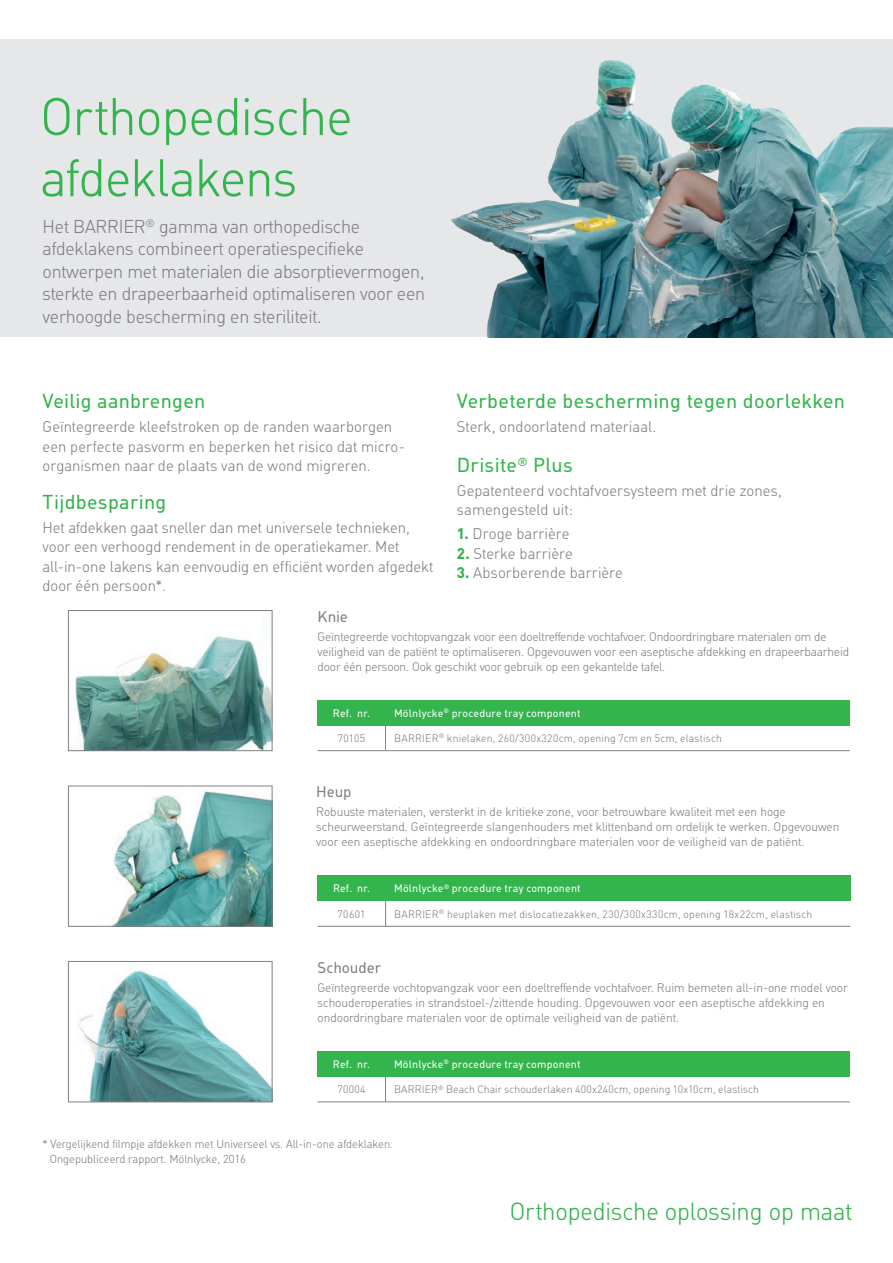
<style>
.page{position:relative;width:893px;height:1263px;background:#fff}
.page>*{position:absolute;margin:0;border:0;box-sizing:border-box;transform-origin:0 0}
.t1{font:300 51px/61.2px "MHC Din";letter-spacing:-.015em;color:#34b44d}
.t2{font:300 24px "MHC Din";letter-spacing:-.005em;color:#34b44d}
.t3{font:19.5px "MHC Din";letter-spacing:.015em;color:#34b44d}
.t4{font:300 18px/22.5px "MHC Din";letter-spacing:-.01em;color:#808083}
.t5{font:300 15px/19.5px "MHC Din";letter-spacing:.005em;color:#808083}
.t6{font:15px "MHC Din";letter-spacing:-.01em;color:#808083}
.t7{font:300 12px/15px "MHC Din";color:#808083}
.t8{font:300 11.25px/15px "MHC Din";color:#808083}
.t9{font:300 10.5px "MHC Din";letter-spacing:.02em;color:#808083}
.t10{font:10.5px "MHC Din";letter-spacing:.02em;color:#fff}
.s1{font-weight:700;color:#34b44d}
</style>
<div class="page">
<div style="left:0;top:39px;width:893px;height:298px;background:#e6e7e9"></div>
<svg style="left:385px;top:1076px;width:1px;height:26px"></svg>
<hr style="left:317px;top:1102px;width:69px;height:1px;background:#808083">
<hr style="left:386px;top:1102px;width:464px;height:1px;background:#808083">
<svg style="left:385px;top:901px;width:1px;height:25px"></svg>
<hr style="left:318px;top:926px;width:68px;height:1px;background:#808083">
<hr style="left:386px;top:926px;width:464px;height:1px;background:#808083">
<svg style="left:385px;top:725px;width:1px;height:25px"></svg>
<hr style="left:317px;top:750px;width:69px;height:1px;background:#808083">
<hr style="left:386px;top:750px;width:464px;height:1px;background:#808083">
<img style="left:451px;top:60px;width:442px;height:277px">
<img style="left:75px;top:636px;width:195px;height:113px">
<div style="left:68px;top:610px;width:204px;height:141px;border:1px solid #808083"></div>
<div style="left:317px;top:700px;width:69px;height:25px;background:#34b44d"></div>
<div style="left:386px;top:700px;width:464px;height:25px;background:#34b44d"></div>
<img style="left:113px;top:791px;width:157px;height:133px">
<div style="left:68px;top:786px;width:204px;height:140px;border:1px solid #808083"></div>
<div style="left:318px;top:875px;width:68px;height:26px;background:#34b44d"></div>
<div style="left:386px;top:875px;width:464px;height:26px;background:#34b44d"></div>
<img style="left:79px;top:963px;width:191px;height:137px">
<div style="left:68px;top:961px;width:204px;height:141px;border:1px solid #808083"></div>
<div style="left:317px;top:1051px;width:69px;height:25px;background:#34b44d"></div>
<div style="left:386px;top:1051px;width:464px;height:25px;background:#34b44d"></div>
<h1 class="t1" style="left:40px;top:87px;width:314px">Orthopedische afdeklakens</h1>
<p class="t4" style="left:43px;top:215px;width:384px">Het BARRIER<sup>®</sup> gamma van orthopedische afdeklakens combineert operatiespecifeke ontwerpen met materialen die absorptievermogen, sterkte en drapeerbaarheid optimaliseren voor een verhoogde bescherming en steriliteit.</p>
<p class="t3" style="left:43px;top:390px;width:164px">Veilig aanbrengen</p>
<p class="t5" style="left:43px;top:417px;width:364px">Geïntegreerde kleefstroken op de randen waarborgen een perfecte pasvorm en beperken het risico dat micro&shy;organismen naar de plaats van de wond migreren.</p>
<p class="t3" style="left:43px;top:491px;width:125px">Tijdbesparing</p>
<p class="t5" style="left:43px;top:518px;width:392px">Het afdekken gaat sneller dan met universele technieken, voor een verhoogd rendement in de operatiekamer. Met all-in-one lakens kan eenvoudig en effciënt worden afgedekt door één persoon*.</p>
<p class="t6" style="left:317px;top:608px;width:32px">Knie</p>
<p class="t3" style="left:457px;top:390px;width:390px">Verbeterde bescherming tegen doorlekken</p>
<p class="t5" style="left:457px;top:417px;width:201px">Sterk, ondoorlatend materiaal.</p>
<p class="t3" style="left:457px;top:454px;width:118px">Drisite<sup>®</sup> Plus</p>
<p class="t5" style="left:457px;top:481px;width:326px">Gepatenteerd vochtafvoersysteem met drie zones, samengesteld uit:</p>
<p class="t5" style="left:457px;top:524px;width:114px"><span class="s1">1.</span> Droge barrière</p>
<p class="t5" style="left:457px;top:544px;width:117px"><span class="s1">2.</span> Sterke barrière</p>
<p class="t5" style="left:457px;top:563px;width:168px"><span class="s1">3.</span> Absorberende barrière</p>
<p class="t7" style="left:317px;top:629px;width:533px">Geïntegreerde vochtopvangzak voor een doeltreffende vochtafvoer. Ondoordringbare materialen om de veiligheid van de patiënt te optimaliseren. Opgevouwen voor een aseptische afdekking en drapeerbaarheid door één persoon. Ook geschikt voor gebruik op een gekantelde tafel.</p>
<p class="t10" style="left:333px;top:707px;width:39px">Ref. nr.</p>
<p class="t10" style="left:394px;top:707px;width:188px">Mölnlycke<sup>®</sup> procedure tray component</p>
<p class="t9" style="left:338px;top:732px;width:29px">70105</p>
<p class="t9" style="left:394px;top:732px;width:329px">BARRIER<sup>®</sup> knielaken, 260/300x320cm, opening 7cm en 5cm, elastisch</p>
<p class="t6" style="left:316px;top:783px;width:37px">Heup</p>
<p class="t7" style="left:316px;top:805px;width:525px">Robuuste materialen, versterkt in de kritieke zone, voor betrouwbare kwaliteit met een hoge scheurweerstand. Geïntegreerde slangenhouders met klittenband om ordelijk te werken. Opgevouwen voor een aseptische afdekking en ondoordringbare materialen voor de veiligheid van de patiënt.</p>
<p class="t10" style="left:333px;top:882px;width:39px">Ref. nr.</p>
<p class="t10" style="left:394px;top:882px;width:188px">Mölnlycke<sup>®</sup> procedure tray component</p>
<p class="t9" style="left:338px;top:908px;width:29px">70601</p>
<p class="t9" style="left:394px;top:908px;width:420px">BARRIER<sup>®</sup> heuplaken met dislocatiezakken, 230/300x330cm, opening 18x22cm, elastisch</p>
<p class="t6" style="left:317px;top:958px;width:65px">Schouder</p>
<p class="t7" style="left:317px;top:980px;width:532px">Geïntegreerde vochtopvangzak voor een doeltreffende vochtafvoer. Ruim bemeten all-in-one model voor schouderoperaties in strandstoel-/zittende houding. Opgevouwen voor een aseptische afdekking en ondoordringbare materialen voor de optimale veiligheid van de patiënt.</p>
<p class="t10" style="left:333px;top:1058px;width:39px">Ref. nr.</p>
<p class="t10" style="left:394px;top:1058px;width:188px">Mölnlycke<sup>®</sup> procedure tray component</p>
<p class="t9" style="left:337px;top:1083px;width:30px">70004</p>
<p class="t9" style="left:394px;top:1083px;width:366px">BARRIER<sup>®</sup> Beach Chair schouderlaken 400x240cm, opening 10x10cm, elastisch</p>
<p class="t8" style="left:50px;top:1137px;width:345px;text-indent:-7px">* Vergelijkend flmpje afdekken met Universeel vs. All-in-one afdeklaken.<br>Ongepubliceerd rapport. Mölnlycke, 2016</p>
<h3 class="t2" style="left:510px;top:1198px;width:344px">Orthopedische oplossing op maat</h3>
</div>
